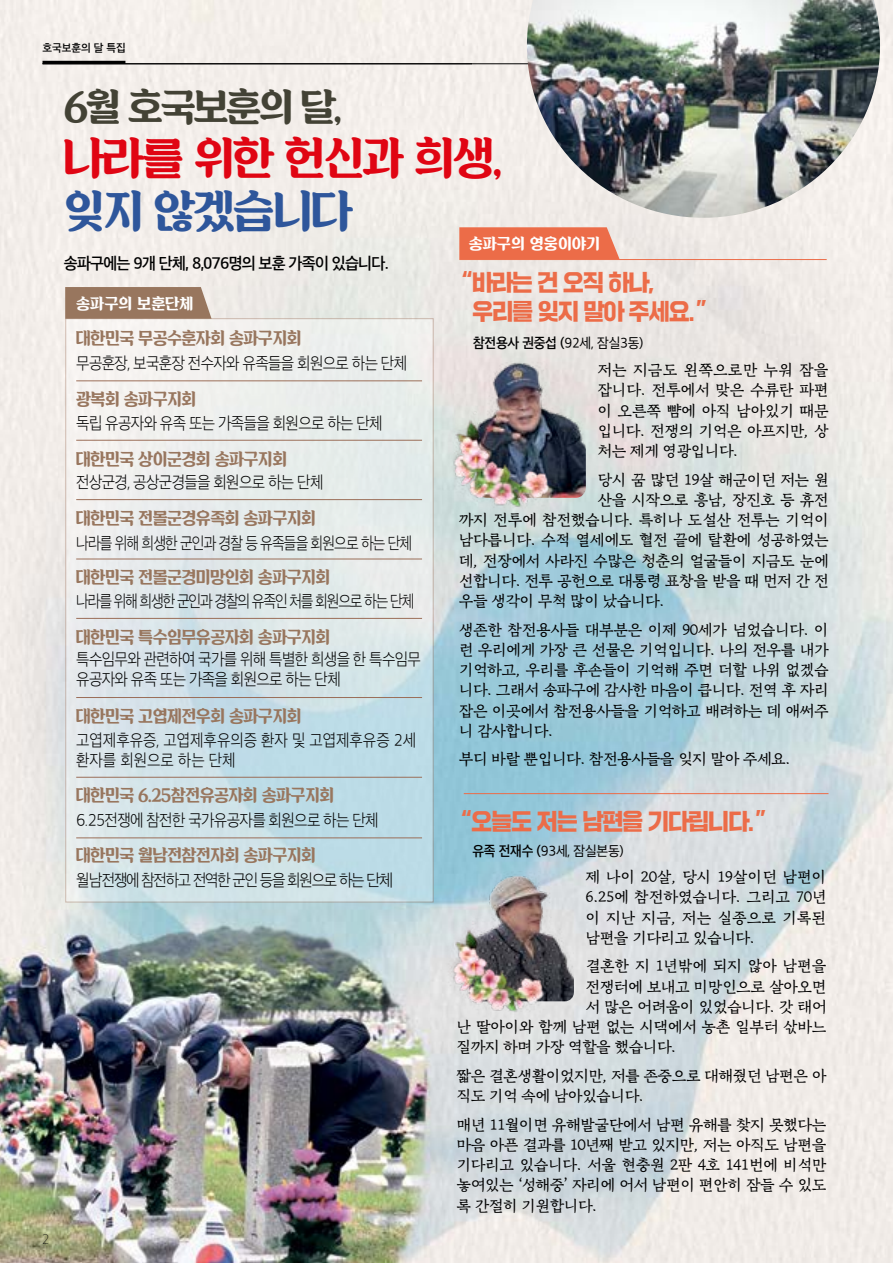
<style>
.page{position:relative;width:893px;height:1263px;background:#fff}
.page>*{position:absolute;margin:0;border:0;box-sizing:border-box;transform-origin:0 0}
.t1{font:43.95px "SD Dongbaik";letter-spacing:-.045em;color:#e00513;scale:.94 1}
.t2{font:43.95px "SD Dongbaik";letter-spacing:-.045em;color:#2e569b;scale:.94 1}
.t3{font:37.5px "SD Dongbaik";letter-spacing:-.07em;color:#434235;scale:.94 1}
.t4{font:22.5px/29px "SD Gyeokdong G206 Hv";letter-spacing:-.05em;color:#ec6c48;scale:.94 1}
.t5{font:16.65px/20.2px "SD Late Spring b Md";letter-spacing:-.04em;color:#000;text-align:justify;scale:.95 1}
.t6{font:16.65px "SD Dongbaik";letter-spacing:-.04em;color:#98765e;scale:.9 1}
.t7{font:16.65px "SD Late Spring b Md";letter-spacing:-.015em;color:#000;scale:.95 1}
.t8{font:16.35px/19.5px "SD Gothic Neoa Uni b Ul";letter-spacing:-.04em;color:#000;scale:.89 1}
.t9{font:16.35px/19.5px "SD Gothic Neoa Uni b Ul";color:#000;scale:.89 1}
.t10{font:16.35px "SD Gothic Neoa Uni b Ul";letter-spacing:-.08em;color:#000;scale:.85 1}
.t11{font:16.35px "SD Gothic Neoa Uni b Ul";letter-spacing:-.06em;color:#000;scale:.85 1}
.t12{font:16.35px "SD Gothic Neoa Uni b Ul";letter-spacing:-.04em;color:#000;scale:.94 1}
.t13{font:16.35px "SD Gothic Neoa Uni b Ul";letter-spacing:-.08em;color:#000;scale:.89 1}
.t14{font:15.75px "SD Gothic Neoa Uni f Sb";letter-spacing:-.045em;color:#000;scale:.96 1}
.t15{font:15px "SD Dongbaik";color:#fff;scale:.94 1}
.t16{font:13.5px "SD Gothic Neoa Uni d Rg";letter-spacing:-.02em;color:#000;scale:.94 1}
.t17{font:12.75px "SD November c Th";color:#000}
.t18{font:10.5px "SD Gothic Neoa Uni f Sb";color:#000}
.s1{font-family:"SD Gothic Neoa Uni f Sb"}
</style>
<div class="page">
<img style="left:0;top:0;width:893px;height:1263px">
<svg style="left:65px;top:318px;width:369px;height:585px;background:#dbe6e9"></svg>
<hr style="left:76px;top:381px;width:346px;height:1px;background:#9b6e58">
<hr style="left:76px;top:440px;width:346px;height:1px;background:#9b6e58">
<hr style="left:76px;top:499px;width:346px;height:1px;background:#9b6e58">
<hr style="left:76px;top:559px;width:346px;height:1px;background:#9b6e58">
<hr style="left:76px;top:618px;width:346px;height:1px;background:#9b6e58">
<hr style="left:76px;top:697px;width:346px;height:1px;background:#9b6e58">
<hr style="left:76px;top:777px;width:346px;height:1px;background:#9b6e58">
<hr style="left:76px;top:838px;width:346px;height:1px;background:#9b6e58">
<svg style="left:65px;top:287px;width:147px;height:32px;background:#9c7b64"></svg>
<hr style="left:43px;top:64px;width:807px;height:1px;background:#000">
<img style="left:527px;top:0;width:353px;height:218px">
<hr style="left:464px;top:793px;width:364px;height:1px;background:#ec6c48">
<svg style="left:459px;top:227px;width:160px;height:32px;background:#ec714f"></svg>
<hr style="left:459px;top:259px;width:368px;height:1px;background:#ec6c48">
<img style="left:469px;top:871px;width:105px;height:130px">
<img style="left:442px;top:910px;width:113px;height:114px">
<img style="left:477px;top:361px;width:109px;height:137px">
<img style="left:442px;top:399px;width:120px;height:120px">
<hr style="left:43px;top:61px;width:82px;height:3px;background:#000">
<p class="t18" style="left:43px;top:43px;width:85px">호국보훈의 달 특집</p>
<h2 class="t3" style="left:64px;top:88px;width:297px">6월 호국보훈의 달,</h2>
<h1 class="t1" style="left:64px;top:136px;width:468px">나라를 위한 헌신과 희생,</h1>
<h1 class="t2" style="left:64px;top:189px;width:309px">잊지 않겠습니다</h1>
<p class="t15" style="left:469px;top:236px;width:141px">송파구의 영웅이야기</p>
<p class="t14" style="left:64px;top:255px;width:340px">송파구에는 9개 단체, 8,076명의 보훈 가족이 있습니다.</p>
<p class="t15" style="left:76px;top:296px;width:126px">송파구의 보훈단체</p>
<p class="t6" style="left:76px;top:330px;width:252px">대한민국 무공수훈자회 송파구지회</p>
<p class="t8" style="left:76px;top:353px;width:373px">무공훈장, 보국훈장 전수자와 유족들을 회원으로 하는 단체</p>
<p class="t6" style="left:76px;top:391px;width:135px">광복회 송파구지회</p>
<p class="t8" style="left:76px;top:413px;width:346px">독립 유공자와 유족 또는 가족들을 회원으로 하는 단체</p>
<p class="t6" style="left:76px;top:450px;width:236px">대한민국 상이군경회 송파구지회</p>
<p class="t8" style="left:76px;top:473px;width:279px">전상군경, 공상군경들을 회원으로 하는 단체</p>
<p class="t6" style="left:76px;top:510px;width:268px">대한민국 전몰군경유족회 송파구지회</p>
<p class="t11" style="left:76px;top:535px;width:397px">나라를 위해 희생한 군인과 경찰 등 유족들을 회원으로 하는 단체</p>
<p class="t6" style="left:76px;top:569px;width:284px">대한민국 전몰군경미망인회 송파구지회</p>
<p class="t10" style="left:76px;top:593px;width:399px">나라를 위해 희생한 군인과 경찰의 유족인 처를 회원으로 하는 단체</p>
<p class="t6" style="left:76px;top:628px;width:284px">대한민국 특수임무유공자회 송파구지회</p>
<p class="t8" style="left:76px;top:649px;width:389px">특수임무와 관련하여 국가를 위해 특별한 희생을 한 특수임무 유공자와 유족 또는 가족을 회원으로 하는 단체</p>
<p class="t6" style="left:76px;top:707px;width:252px">대한민국 고엽제전우회 송파구지회</p>
<p class="t9" style="left:76px;top:730px;width:383px">고엽제후유증, 고엽제후유의증 환자 및 고엽제후유증 2세 환자를 회원으로 하는 단체</p>
<p class="t6" style="left:76px;top:787px;width:288px">대한민국 6.25참전유공자회 송파구지회</p>
<p class="t12" style="left:76px;top:812px;width:323px">6.25전쟁에 참전한 국가유공자를 회원으로 하는 단체</p>
<p class="t6" style="left:76px;top:847px;width:268px">대한민국 월남전참전자회 송파구지회</p>
<p class="t13" style="left:76px;top:872px;width:358px">월남전쟁에 참전하고 전역한 군인 등을 회원으로 하는 단체</p>
<p class="t17" style="left:43px;top:1230px;width:8px">2</p>
<h3 class="t4" style="left:472px;top:269px;width:252px;text-indent:-11px">“바라는 건 오직 하나, 우리를 잊지 말아 주세요.”</h3>
<p class="t16" style="left:473px;top:336px;width:183px"><span class="s1">참전용사 권중섭 (</span>92세, 잠실3동)</p>
<p class="t5" style="left:597px;top:360px;width:245px">저는 지금도 왼쪽으로만 누워 잠을 잡니다. 전투에서 맞은 수류탄 파편 이 오른쪽 뺨에 아직 남아있기 때문 입니다. 전쟁의 기억은 아프지만, 상 처는 제게 영광입니다.</p>
<p class="t5" style="left:597px;top:470px;width:245px">당시 꿈 많던 19살 해군이던 저는 원</p>
<p class="t5" style="left:597px;top:490px;width:245px">산을 시작으로 흥남, 장진호 등 휴전</p>
<p class="t5" style="left:459px;top:510px;width:391px">까지 전투에 참전했습니다. 특히나 도설산 전투는 기억이</p>
<p class="t5" style="left:459px;top:531px;width:391px">남다릅니다. 수적 열세에도 혈전 끝에 탈환에 성공하였는</p>
<p class="t5" style="left:459px;top:551px;width:391px">데, 전장에서 사라진 수많은 청춘의 얼굴들이 지금도 눈에</p>
<p class="t5" style="left:459px;top:571px;width:391px">선합니다. 전투 공헌으로 대통령 표창을 받을 때 먼저 간 전</p>
<p class="t5" style="left:459px;top:591px;width:218px">우들 생각이 무척 많이 났습니다.</p>
<p class="t5" style="left:459px;top:620px;width:391px">생존한 참전용사들 대부분은 이제 90세가 넘었습니다. 이 런 우리에게 가장 큰 선물은 기억입니다. 나의 전우를 내가 기억하고, 우리를 후손들이 기억해 주면 더할 나위 없겠습 니다. 그래서 송파구에 감사한 마음이 큽니다. 전역 후 자리 잡은 이곳에서 참전용사들을 기억하고 배려하는 데 애써주 니 감사합니다.</p>
<p class="t5" style="left:459px;top:750px;width:351px">부디 바랄 뿐입니다. 참전용사들을 잊지 말아 주세요.</p>
<h3 class="t4" style="left:461px;top:808px;width:327px">“오늘도 저는 남편을 기다립니다.”</h3>
<p class="t5" style="left:585px;top:867px;width:255px">제 나이 20살, 당시 19살이던 남편이 6.25에 참전하였습니다. 그리고 70년 이 지난 지금, 저는 실종으로 기록된 남편을 기다리고 있습니다.</p>
<p class="t7" style="left:585px;top:958px;width:255px">결혼한 지 1년밖에 되지 않아 남편을</p>
<p class="t5" style="left:585px;top:977px;width:255px">전쟁터에 보내고 미망인으로 살아오면</p>
<p class="t5" style="left:585px;top:997px;width:255px">서 많은 어려움이 있었습니다. 갓 태어</p>
<p class="t5" style="left:456px;top:1017px;width:391px">난 딸아이와 함께 남편 없는 시댁에서 농촌 일부터 삯바느</p>
<p class="t5" style="left:456px;top:1038px;width:233px">질까지 하며 가장 역할을 했습니다.</p>
<p class="t5" style="left:456px;top:1066px;width:391px">짧은 결혼생활이었지만, 저를 존중으로 대해줬던 남편은 아 직도 기억 속에 남아있습니다.</p>
<p class="t5" style="left:456px;top:1115px;width:391px">매년 11월이면 유해발굴단에서 남편 유해를 찾지 못했다는 마음 아픈 결과를 10년째 받고 있지만, 저는 아직도 남편을 기다리고 있습니다. 서울 현충원 2판 4호 141번에 비석만 놓여있는 ‘성해중’ 자리에 어서 남편이 편안히 잠들 수 있도 록 간절히 기원합니다.</p>
<p class="t16" style="left:472px;top:844px;width:162px"><span class="s1">유족 전재수 (</span>93세, 잠실본동)</p>
</div>
